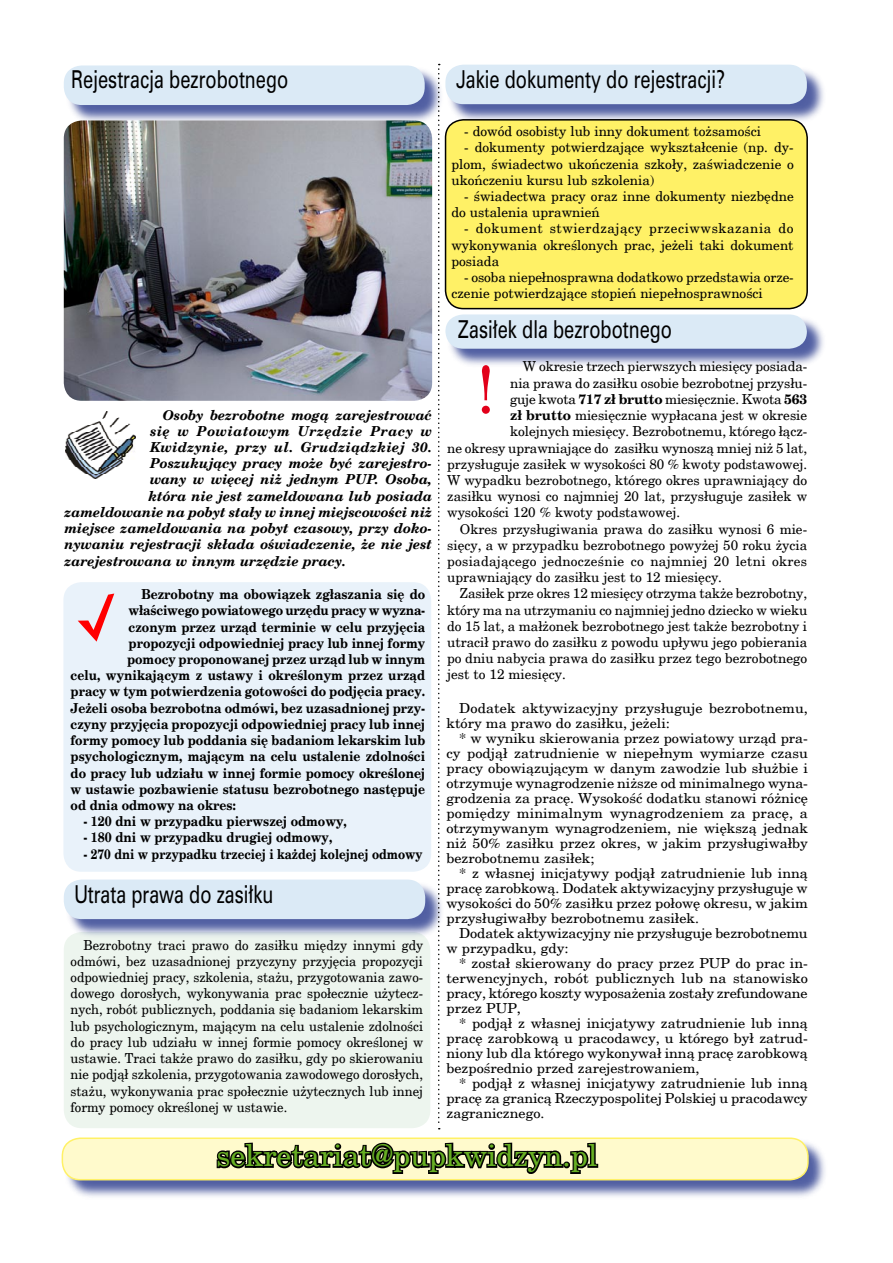
<style>
.page{position:relative;width:893px;height:1263px;background:#fff}
.page>*{position:absolute;margin:0;border:0;box-sizing:border-box;transform-origin:0 0}
.t1{font:64.5px "New Brunswick";color:#e2001a}
.t2{font:30px "New Brunswick";color:#67af23}
.t3{font:22.5px "Zurich PL";color:#000;scale:.75 1}
.t4{font:13.5px/16.2px "New Brunswick";color:#000;text-align:justify}
.t5{font:13.5px/15px "New Brunswick";color:#000;text-align:justify;scale:1.06 1}
.t6{font:700 13.5px "New Brunswick";color:#000;scale:.9 1}
.t7{font:13.5px/16.2px "New Brunswick";color:#000;text-align:justify;scale:.96 1}
.t8{font:italic 700 13.5px "New Brunswick";color:#000}
.t9{font:13.5px "New Brunswick";letter-spacing:.02em;color:#000}
.t10{font:italic 700 13.5px "New Brunswick";letter-spacing:.025em;color:#000}
.t11{font:italic 700 13.5px "New Brunswick";letter-spacing:.045em;color:#000}
.s1{font-weight:700}
</style>
<div class="page">
<div style="left:63px;top:582px;width:368px;height:290px;background:#e9f2fa;border-radius:18px"></div>
<div style="left:447px;top:66px;width:380px;height:58px;background:#162983;opacity:.75"></div>
<div style="left:447px;top:316px;width:380px;height:52px;background:#162983;opacity:.75"></div>
<div style="left:63px;top:1138px;width:765px;height:62px;background:#162983;opacity:.75"></div>
<div style="left:62px;top:1138px;width:746px;height:42px;background:#fffacc;border-radius:18px"></div>
<div style="left:62px;top:1137px;width:747px;height:43px;border:2px solid #fff166;border-radius:18px"></div>
<div style="left:65px;top:67px;width:380px;height:58px;background:#162983;opacity:.75"></div>
<div style="left:64px;top:65px;width:361px;height:40px;background:#dbeaf6;border-radius:18px"></div>
<div style="left:64px;top:932px;width:366px;height:196px;background:#edf5ee;border-radius:18px"></div>
<svg style="left:78px;top:593px;width:36px;height:49px"></svg>
<svg style="left:215px;top:1142px;width:385px;height:58px"></svg>
<img style="left:65px;top:411px;width:70px;height:68px">
<img style="left:64px;top:120px;width:368px;height:280px;border-radius:18px">
<div style="left:65px;top:881px;width:380px;height:58px;background:#162983;opacity:.75"></div>
<div style="left:64px;top:879px;width:361px;height:40px;background:#dbeaf6;border-radius:18px"></div>
<svg style="left:438px;top:64px;width:369px;height:1065px"></svg>
<h3 class="t3" style="left:71px;top:64px;width:291px">Rejestracja bezrobotnego</h3>
<p class="t8" style="left:163px;top:406px;width:271px">Osoby bezrobotne mogą zarejestrować</p>
<p class="t11" style="left:150px;top:423px;width:284px">się w Powiatowym Urzędzie Pracy w</p>
<p class="t10" style="left:150px;top:439px;width:284px">Kwidzynie, przy ul. Grudziądzkiej 30.</p>
<p class="t8" style="left:150px;top:455px;width:284px">Poszukujący pracy może być zarejestro-</p>
<p class="t8" style="left:150px;top:471px;width:284px">wany w więcej niż jednym PUP. Osoba,</p>
<p class="t8" style="left:148px;top:487px;width:285px">która nie jest zameldowana lub posiada</p>
<p class="t8" style="left:64px;top:504px;width:369px">zameldowanie na pobyt stały w innej miejscowości niż</p>
<p class="t8" style="left:64px;top:520px;width:369px">miejsce zameldowania na pobyt czasowy, przy doko-</p>
<p class="t8" style="left:64px;top:536px;width:369px">nywaniu rejestracji składa oświadczenie, że nie jest</p>
<p class="t8" style="left:64px;top:552px;width:283px">zarejestrowana w innym urzędzie pracy.</p>
<p class="t6" style="left:141px;top:586px;width:317px">Bezrobotny ma obowiązek zgłaszania się do</p>
<p class="t6" style="left:129px;top:602px;width:331px">właściwego powiatowego urzędu pracy w wyzna-</p>
<p class="t6" style="left:129px;top:618px;width:331px">czonym przez urząd terminie w celu przyjęcia</p>
<p class="t6" style="left:129px;top:635px;width:331px">propozycji odpowiedniej pracy lub innej formy</p>
<p class="t6" style="left:127px;top:651px;width:333px">pomocy proponowanej przez urząd lub w innym</p>
<p class="t6" style="left:71px;top:667px;width:395px">celu, wynikającym z ustawy i określonym przez urząd</p>
<p class="t6" style="left:71px;top:683px;width:395px">pracy w tym potwierdzenia gotowości do podjęcia pracy.</p>
<p class="t6" style="left:71px;top:699px;width:396px">Jeżeli osoba bezrobotna odmówi, bez uzasadnionej przy-</p>
<p class="t6" style="left:71px;top:716px;width:396px">czyny przyjęcia propozycji odpowiedniej pracy lub innej</p>
<p class="t6" style="left:71px;top:732px;width:396px">formy pomocy lub poddania się badaniom lekarskim lub</p>
<p class="t6" style="left:71px;top:748px;width:395px">psychologicznym, mającym na celu ustalenie zdolności</p>
<p class="t6" style="left:71px;top:764px;width:396px">do pracy lub udziału w innej formie pomocy określonej</p>
<p class="t6" style="left:71px;top:780px;width:395px">w ustawie pozbawienie statusu bezrobotnego następuje</p>
<p class="t6" style="left:71px;top:797px;width:185px">od dnia odmowy na okres:</p>
<p class="t6" style="left:83px;top:813px;width:294px">- 120 dni w przypadku pierwszej odmowy,</p>
<p class="t6" style="left:83px;top:829px;width:278px">- 180 dni w przypadku drugiej odmowy,</p>
<p class="t6" style="left:83px;top:845px;width:378px">- 270 dni w przypadku trzeciej i każdej kolejnej odmowy</p>
<h3 class="t3" style="left:74px;top:879px;width:267px">Utrata prawa do zasiłku</h3>
<p class="t7" style="left:71px;top:936px;width:369px;text-indent:13px">Bezrobotny traci prawo do zasiłku między innymi gdy odmówi, bez uzasadnionej przyczyny przyjęcia propozycji odpowiedniej pracy, szkolenia, stażu, przygotowania zawo&shy;dowego dorosłych, wykonywania prac społecznie użytecz&shy;nych, robót publicznych, poddania się badaniom lekarskim lub psychologicznym, mającym na celu ustalenie zdolności do pracy lub udziału w innej formie pomocy określonej w ustawie. Traci także prawo do zasiłku, gdy po skierowaniu nie podjął szkolenia, przygotowania zawodowego dorosłych, stażu, wykonywania prac społecznie użytecznych lub innej formy pomocy określonej w ustawie.</p>
<h3 class="t3" style="left:456px;top:64px;width:361px">Jakie dokumenty do rejestracji?</h3>
<p class="t4" style="left:464px;top:123px;width:298px">- dowód osobisty lub inny dokument tożsamości</p>
<p class="t4" style="left:451px;top:139px;width:344px;text-indent:13px">- dokumenty potwierdzające wykształcenie (np. dy&shy;plom, świadectwo ukończenia szkoły, zaświadczenie o ukończeniu kursu lub szkolenia)</p>
<p class="t4" style="left:451px;top:188px;width:344px;text-indent:13px">- świadectwa pracy oraz inne dokumenty niezbędne do ustalenia uprawnień</p>
<p class="t4" style="left:451px;top:220px;width:344px;text-indent:13px">- dokument stwierdzający przeciwwskazania do wykonywania określonych prac, jeżeli taki dokument posiada</p>
<p class="t4" style="left:451px;top:269px;width:344px;text-indent:13px">- osoba niepełnosprawna dodatkowo przedstawia orze&shy;czenie potwierdzające stopień niepełnosprawności</p>
<h3 class="t3" style="left:458px;top:315px;width:287px">Zasiłek dla bezrobotnego</h3>
<h1 class="t1" style="left:476px;top:349px;width:21px">!</h1>
<p class="t4" style="left:523px;top:358px;width:286px">W okresie trzech pierwszych miesięcy posiada-</p>
<p class="t4" style="left:510px;top:374px;width:299px">nia prawa do zasiłku osobie bezrobotnej przysłu-</p>
<p class="t4" style="left:510px;top:391px;width:299px">guje kwota <span class="s1">717 zł brutto</span> miesięcznie. Kwota <span class="s1">563</span></p>
<p class="t4" style="left:510px;top:407px;width:299px"><span class="s1">zł brutto</span> miesięcznie wypłacana jest w okresie</p>
<p class="t4" style="left:510px;top:423px;width:299px">kolejnych miesięcy. Bezrobotnemu, którego łącz-</p>
<p class="t4" style="left:447px;top:439px;width:361px">ne okresy uprawniające do zasiłku wynoszą mniej niż 5 lat,</p>
<p class="t4" style="left:447px;top:455px;width:361px">przysługuje zasiłek w wysokości 80 % kwoty podstawowej.</p>
<p class="t4" style="left:447px;top:472px;width:361px">W wypadku bezrobotnego, którego okres uprawniający do</p>
<p class="t4" style="left:447px;top:488px;width:362px">zasiłku wynosi co najmniej 20 lat, przysługuje zasiłek w</p>
<p class="t4" style="left:447px;top:504px;width:235px">wysokości 120 % kwoty podstawowej.</p>
<p class="t4" style="left:460px;top:520px;width:349px">Okres przysługiwania prawa do zasiłku wynosi 6 mie-</p>
<p class="t4" style="left:447px;top:536px;width:361px">sięcy, a w przypadku bezrobotnego powyżej 50 roku życia</p>
<p class="t9" style="left:447px;top:553px;width:361px">posiadającego jednocześnie co najmniej 20 letni okres</p>
<p class="t4" style="left:447px;top:569px;width:276px">uprawniający do zasiłku jest to 12 miesięcy.</p>
<p class="t4" style="left:460px;top:585px;width:349px">Zasiłek prze okres 12 miesięcy otrzyma także bezrobotny,</p>
<p class="t4" style="left:447px;top:601px;width:362px">który ma na utrzymaniu co najmniej jedno dziecko w wieku</p>
<p class="t4" style="left:447px;top:617px;width:361px">do 15 lat, a małżonek bezrobotnego jest także bezrobotny i</p>
<p class="t4" style="left:447px;top:634px;width:361px">utracił prawo do zasiłku z powodu upływu jego pobierania</p>
<p class="t4" style="left:447px;top:650px;width:361px">po dniu nabycia prawa do zasiłku przez tego bezrobotnego</p>
<p class="t4" style="left:447px;top:666px;width:120px">jest to 12 miesięcy.</p>
<p class="t5" style="left:446px;top:700px;width:342px;text-indent:13px">Dodatek aktywizacyjny przysługuje bezrobotnemu, który ma prawo do zasiłku, jeżeli:</p>
<p class="t5" style="left:446px;top:730px;width:342px;text-indent:13px">* w wyniku skierowania przez powiatowy urząd pra&shy;cy podjął zatrudnienie w niepełnym wymiarze czasu pracy obowiązującym w danym zawodzie lub służbie i otrzymuje wynagrodzenie niższe od minimalnego wyna&shy;grodzenia za pracę. Wysokość dodatku stanowi różnicę pomiędzy minimalnym wynagrodzeniem za pracę, a otrzymywanym wynagrodzeniem, nie większą jednak niż 50% zasiłku przez okres, w jakim przysługiwałby bezrobotnemu zasiłek;</p>
<p class="t5" style="left:446px;top:865px;width:342px;text-indent:13px">* z własnej inicjatywy podjął zatrudnienie lub inną pracę zarobkową. Dodatek aktywizacyjny przysługuje w wysokości do 50% zasiłku przez połowę okresu, w jakim przysługiwałby bezrobotnemu zasiłek.</p>
<p class="t5" style="left:446px;top:925px;width:342px;text-indent:13px">Dodatek aktywizacyjny nie przysługuje bezrobotnemu w przypadku, gdy:</p>
<p class="t5" style="left:446px;top:955px;width:342px;text-indent:13px">* został skierowany do pracy przez PUP do prac in&shy;terwencyjnych, robót publicznych lub na stanowisko pracy, którego koszty wyposażenia zostały zrefundowane przez PUP,</p>
<p class="t5" style="left:446px;top:1015px;width:342px;text-indent:13px">* podjął z własnej inicjatywy zatrudnienie lub inną pracę zarobkową u pracodawcy, u którego był zatrud&shy;niony lub dla którego wykonywał inną pracę zarobkową bezpośrednio przed zarejestrowaniem,</p>
<p class="t5" style="left:446px;top:1075px;width:342px;text-indent:13px">* podjął z własnej inicjatywy zatrudnienie lub inną pracę za granicą Rzeczypospolitej Polskiej u pracodawcy zagranicznego.</p>
<h2 class="t2" style="left:217px;top:1137px;width:382px">sekretariat@pupkwidzyn.pl</h2>
</div>
